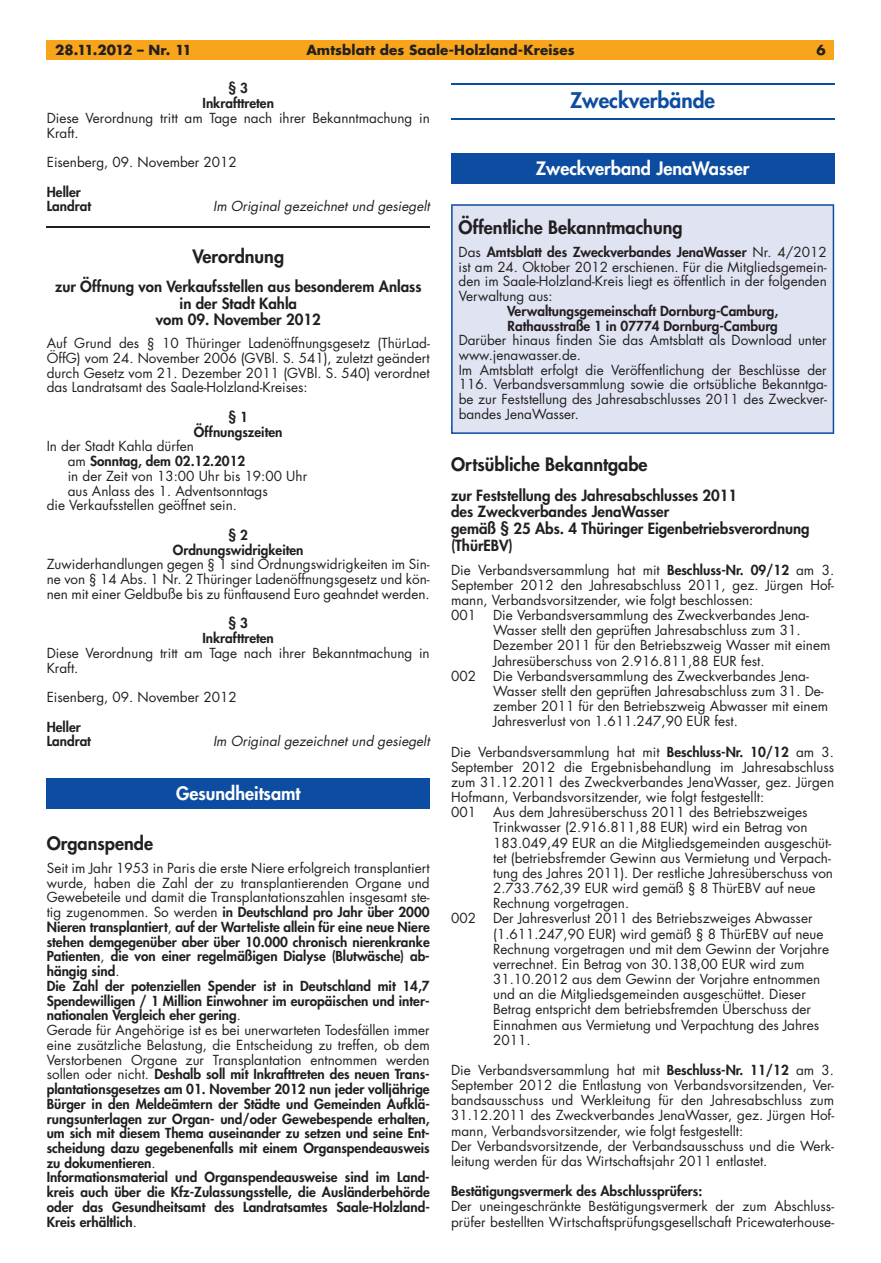
<style>
.page{position:relative;width:881px;height:1263px;background:#fff}
.page>*{position:absolute;margin:0;border:0;box-sizing:border-box;transform-origin:0 0}
.t1{font:800 21px "Futura LT";color:#0d4da1}
.t2{font:800 18px "Futura LT";color:#231f20}
.t3{font:800 18px "Futura LT";color:#fff}
.t4{font:800 15px/16.8px "Futura LT";color:#231f20}
.t5{font:13.5px/15.1px "Futura LT";color:#231f20}
.t6{font:800 13.5px/14.7px "Futura LT";color:#231f20}
.t7{font:italic 13.5px "Futura LT";color:#231f20}
.t8{font:700 13.5px "Futura LT";letter-spacing:.005em;color:#231f20}
.t9{font:700 13.5px "Futura LT";letter-spacing:-.07em;color:#231f20}
.s1{font-weight:400}
.s2{font-weight:800}
</style>
<div class="page">
<div style="left:47px;top:40px;width:786px;height:20px;background:#f9a51b"></div>
<hr style="left:451px;top:83px;width:382px;height:1px;background:#0d4da1">
<hr style="left:451px;top:118px;width:382px;height:2px;background:#0d4da1">
<div style="left:451px;top:153px;width:382px;height:30px;background:#0d4da1"></div>
<div style="left:451px;top:204px;width:382px;height:230px;background:#e0e4f2"></div>
<div style="left:47px;top:779px;width:382px;height:30px;background:#0d4da1"></div>
<hr style="left:46px;top:226px;width:383px;height:2px;background:#231f20">
<p class="t9" style="left:55px;top:41px;width:138px">28.11.2012 – Nr. 11</p>
<p class="t8" style="left:306px;top:41px;width:270px">Amtsblatt des Saale-Holzland-Kreises</p>
<p class="t8" style="left:816px;top:41px;width:11px">6</p>
<h1 class="t1" style="left:570px;top:86px;width:146px">Zweckverbände</h1>
<p class="t6" style="left:202px;top:81px;width:73px;text-align:center">§ 3<br>Inkrafttreten</p>
<p class="t5" style="left:47px;top:111px;width:384px;line-height:14.7px">Diese Verordnung tritt am Tage nach ihrer Bekanntmachung in<br>Kraft.</p>
<p class="t5" style="left:47px;top:155px;width:191px">Eisenberg, 09. November 2012</p>
<p class="t6" style="left:47px;top:184px;width:46px">Heller<br>Landrat</p>
<h2 class="t3" style="left:535px;top:156px;width:215px">Zweckverband JenaWasser</h2>
<p class="t7" style="left:213px;top:198px;width:218px">Im Original gezeichnet und gesiegelt</p>
<h2 class="t2" style="left:192px;top:244px;width:93px">Verordnung</h2>
<p class="t4" style="left:55px;top:278px;width:367px;line-height:16.4px;text-align:center">zur Öffnung von Verkaufsstellen aus besonderem Anlass in der Stadt Kahla<br>vom 09. November 2012</p>
<p class="t5" style="left:47px;top:336px;width:384px;line-height:14.7px;text-align:justify">Auf Grund des § 10 Thüringer Ladenöffnungsgesetz (ThürLad-ÖffG) vom 24. November 2006 (GVBl. S. 541), zuletzt geändert durch Gesetz vom 21. Dezember 2011 (GVBl. S. 540) verordnet das Landratsamt des Saale-Holzland-Kreises:</p>
<p class="t6" style="left:194px;top:409px;width:90px;text-align:center">§ 1<br>Öffnungszeiten</p>
<p class="t5" style="left:47px;top:439px;width:149px">In der Stadt Kahla dürfen</p>
<p class="t6" style="left:68px;top:454px;width:179px"><span class="s1">am</span> Sonntag, dem 02.12.2012</p>
<p class="t5" style="left:68px;top:469px;width:241px">in der Zeit von 13:00 Uhr bis 19:00 Uhr</p>
<p class="t5" style="left:68px;top:483px;width:201px">aus Anlass des 1. Adventsonntags</p>
<p class="t5" style="left:47px;top:498px;width:192px">die Verkaufsstellen geöffnet sein.</p>
<p class="t6" style="left:173px;top:527px;width:132px;text-align:center">§ 2<br>Ordnungswidrigkeiten</p>
<p class="t5" style="left:47px;top:557px;width:384px;line-height:14.7px;text-align:justify">Zuwiderhandlungen gegen § 1 sind Ordnungswidrigkeiten im Sin&shy;ne von § 14 Abs. 1 Nr. 2 Thüringer Ladenöffnungsgesetz und kön&shy;nen mit einer Geldbuße bis zu fünftausend Euro geahndet werden.</p>
<p class="t6" style="left:202px;top:616px;width:73px;text-align:center">§ 3<br>Inkrafttreten</p>
<p class="t5" style="left:47px;top:646px;width:384px;line-height:14.7px">Diese Verordnung tritt am Tage nach ihrer Bekanntmachung in<br>Kraft.</p>
<p class="t5" style="left:47px;top:690px;width:191px">Eisenberg, 09. November 2012</p>
<p class="t6" style="left:47px;top:719px;width:46px">Heller<br>Landrat</p>
<h2 class="t2" style="left:458px;top:215px;width:225px">Öffentliche Bekanntmachung</h2>
<p class="t5" style="left:458px;top:245px;width:369px;line-height:14.7px;text-align:justify">Das <span class="s2">Amtsblatt des Zweckverbandes JenaWasser</span> Nr. 4/2012 ist am 24. Oktober 2012 erschienen. Für die Mitgliedsgemein&shy;den im Saale-Holzland-Kreis liegt es öffentlich in der folgenden Verwaltung aus:</p>
<p class="t6" style="left:507px;top:303px;width:273px">Verwaltungsgemeinschaft Dornburg-Camburg,<br>Rathausstraße 1 in 07774 Dornburg-Camburg</p>
<p class="t5" style="left:458px;top:333px;width:369px;line-height:14.7px">Darüber hinaus finden Sie das Amtsblatt als Download unter www.jenawasser.de.<br>Im Amtsblatt erfolgt die Veröffentlichung der Beschlüsse der 116. Verbandsversammlung sowie die ortsübliche Bekanntga&shy;be zur Feststellung des Jahresabschlusses 2011 des Zweckver&shy;bandes JenaWasser.</p>
<h2 class="t2" style="left:451px;top:452px;width:198px">Ortsübliche Bekanntgabe</h2>
<p class="t4" style="left:451px;top:486px;width:360px">zur Feststellung des Jahresabschlusses 2011<br>des Zweckverbandes JenaWasser<br>gemäß § 25 Abs. 4 Thüringer Eigenbetriebsverordnung (ThürEBV)</p>
<p class="t5" style="left:451px;top:562px;width:384px">Die Verbandsversammlung hat mit <span class="s2">Beschluss-Nr. 09/12</span> am 3.<br>September 2012 den Jahresabschluss 2011, gez. Jürgen Hof&shy;mann, Verbandsvorsitzender, wie folgt beschlossen:<br>001</p>
<p class="t5" style="left:493px;top:608px;width:339px">Die Verbandsversammlung des Zweckverbandes Jena-Wasser stellt den geprüften Jahresabschluss zum 31.<br>Dezember 2011 für den Betriebszweig Wasser mit einem Jahresüberschuss von 2.916.811,88 EUR fest.</p>
<p class="t5" style="left:451px;top:668px;width:26px">002</p>
<p class="t5" style="left:493px;top:668px;width:336px">Die Verbandsversammlung des Zweckverbandes Jena-Wasser stellt den geprüften Jahresabschluss zum 31. De&shy;zember 2011 für den Betriebszweig Abwasser mit einem Jahresverlust von 1.611.247,90 EUR fest.</p>
<p class="t5" style="left:451px;top:744px;width:384px">Die Verbandsversammlung hat mit <span class="s2">Beschluss-Nr. 10/12</span> am 3.<br>September 2012 die Ergebnisbehandlung im Jahresabschluss zum 31.12.2011 des Zweckverbandes JenaWasser, gez. Jürgen Hofmann, Verbandsvorsitzender, wie folgt festgestellt:<br>001</p>
<p class="t7" style="left:213px;top:733px;width:218px">Im Original gezeichnet und gesiegelt</p>
<h2 class="t3" style="left:176px;top:781px;width:126px">Gesundheitsamt</h2>
<p class="t5" style="left:493px;top:805px;width:341px">Aus dem Jahresüberschuss 2011 des Betriebszweiges Trinkwasser (2.916.811,88 EUR) wird ein Betrag von 183.049,49 EUR an die Mitgliedsgemeinden ausgeschüt&shy;tet (betriebsfremder Gewinn aus Vermietung und Verpach&shy;tung des Jahres 2011). Der restliche Jahresüberschuss von 2.733.762,39 EUR wird gemäß § 8 ThürEBV auf neue Rechnung vorgetragen.</p>
<h2 class="t2" style="left:47px;top:831px;width:108px">Organspende</h2>
<p class="t6" style="left:47px;top:860px;width:384px"><span class="s1">Seit im Jahr 1953 in Paris die erste Niere erfolgreich transplantiert wurde, haben die Zahl der zu transplantierenden Organe und Gewebeteile und damit die Transplantationszahlen insgesamt ste&shy;tig zugenommen. So werden</span> in Deutschland pro Jahr über 2000<br>Nieren transplantiert<span class="s1">,</span> auf der Warteliste allein für eine neue Niere stehen demgegenüber aber über 10.000 chronisch nierenkranke Patienten<span class="s1">,</span> die von einer regelmäßigen Dialyse (Blutwäsche) ab&shy;hängig sind<span class="s1">.<br></span>Die Zahl der potenziellen Spender ist in Deutschland mit 14,7<br>Spendewilligen / 1 Million Einwohner im europäischen und inter&shy;nationalen Vergleich eher gering<span class="s1">.<br>Gerade für Angehörige ist es bei unerwarteten Todesfällen immer eine zusätzliche Belastung, die Entscheidung zu treffen, ob dem Verstorbenen Organe zur Transplantation entnommen werden sollen oder nicht.</span> Deshalb soll mit Inkrafttreten des neuen Trans&shy;plantationsgesetzes am 01. November 2012 nun jeder volljährige Bürger in den Meldeämtern der Städte und Gemeinden Aufklä&shy;rungsunterlagen zur Organ- und/oder Gewebespende erhalten, um sich mit diesem Thema auseinander zu setzen und seine Ent&shy;scheidung dazu gegebenenfalls mit einem Organspendeausweis zu dokumentieren<span class="s1">.<br></span>Informationsmaterial und Organspendeausweise sind im Land&shy;kreis auch über die Kfz-Zulassungsstelle, die Ausländerbehörde oder das Gesundheitsamt des Landratsamtes Saale-Holzland-Kreis erhältlich<span class="s1">.</span></p>
<p class="t5" style="left:451px;top:911px;width:26px">002</p>
<p class="t5" style="left:493px;top:911px;width:337px">Der Jahresverlust 2011 des Betriebszweiges Abwasser (1.611.247,90 EUR) wird gemäß § 8 ThürEBV auf neue Rechnung vorgetragen und mit dem Gewinn der Vorjahre verrechnet. Ein Betrag von 30.138,00 EUR wird zum 31.10.2012 aus dem Gewinn der Vorjahre entnommen und an die Mitgliedsgemeinden ausgeschüttet. Dieser Betrag entspricht dem betriebsfremden Überschuss der Einnahmen aus Vermietung und Verpachtung des Jahres 2011.</p>
<p class="t5" style="left:451px;top:1062px;width:384px">Die Verbandsversammlung hat mit <span class="s2">Beschluss-Nr. 11/12</span> am 3.<br>September 2012 die Entlastung von Verbandsvorsitzenden, Ver&shy;bandsausschuss und Werkleitung für den Jahresabschluss zum 31.12.2011 des Zweckverbandes JenaWasser, gez. Jürgen Hof&shy;mann, Verbandsvorsitzender, wie folgt festgestellt:<br>Der Verbandsvorsitzende, der Verbandsausschuss und die Werk&shy;leitung werden für das Wirtschaftsjahr 2011 entlastet.</p>
<p class="t6" style="left:451px;top:1184px;width:253px">Bestätigungsvermerk des Abschlussprüfers:</p>
<p class="t5" style="left:451px;top:1199px;width:384px">Der uneingeschränkte Bestätigungsvermerk der zum Abschluss&shy;prüfer bestellten Wirtschaftsprüfungsgesellschaft Pricewaterhouse-</p>
</div>
